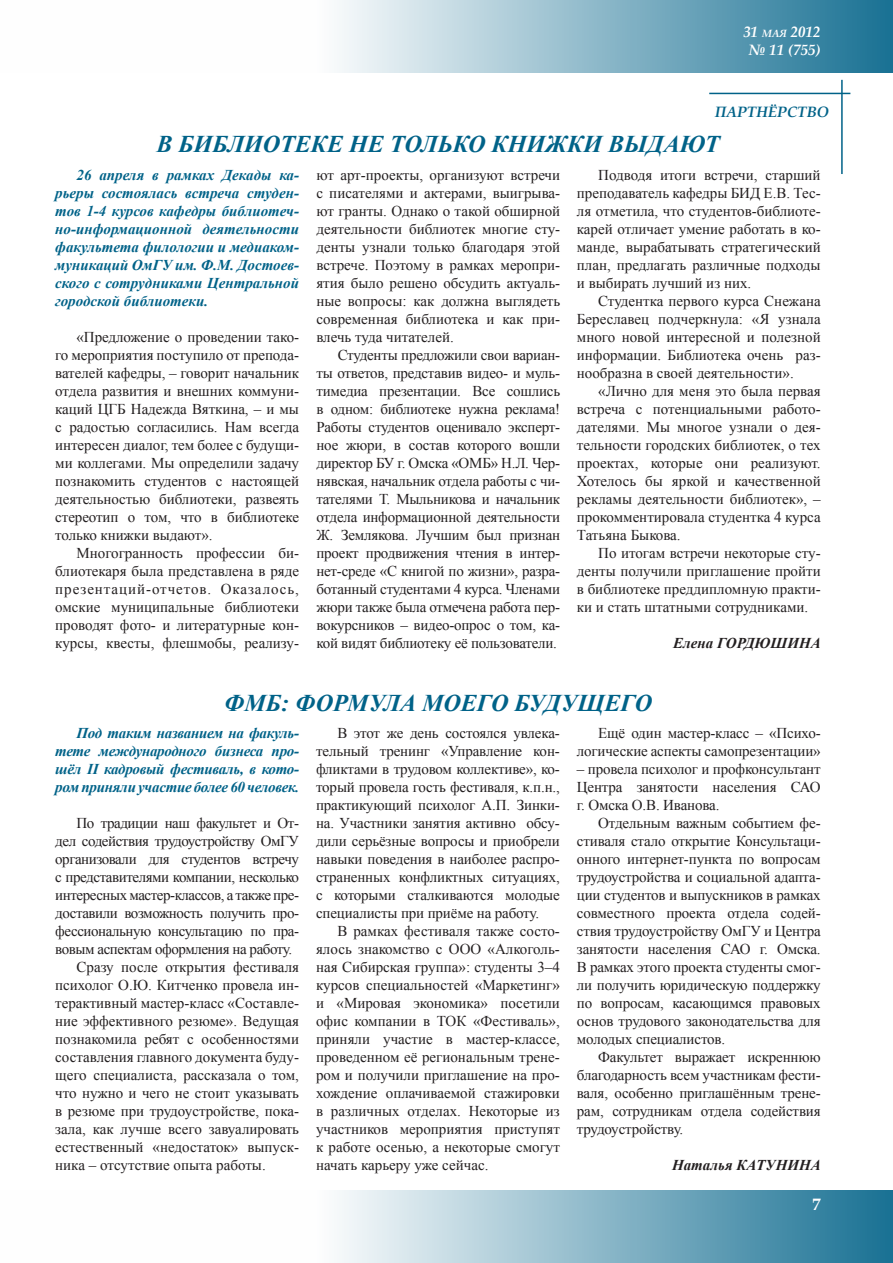
<style>
.page{position:relative;width:893px;height:1263px;background:#fff}
.page>*{position:absolute;margin:0;border:0;box-sizing:border-box;transform-origin:0 0}
.t1{font:italic 700 24px "Times New Roman";color:#006288}
.t2{font:700 16.5px "Book Antiqua";color:#fff}
.t3{font:15px/18px "Times New Roman";letter-spacing:-.01em;color:#231f20;text-align:justify}
.t4{font:italic 700 15px/18px "Times New Roman";letter-spacing:-.02em;color:#006288;text-align:justify}
.t5{font:15px "Times New Roman";letter-spacing:-.03em;color:#231f20}
.t6{font:italic 700 15px "Times New Roman";color:#231f20}
.t7{font:italic 700 15px/18px "Book Antiqua";color:#fff;text-align:center}
.t8{font:italic 700 15px "Book Antiqua";color:#006288}
.s1{font-size:10.5px}
</style>
<div class="page">
<svg style="left:339px;top:0;width:554px;height:72px;background:#86b4c6"></svg>
<svg style="left:339px;top:1191px;width:554px;height:72px;background:#86b4c6"></svg>
<hr style="left:841px;top:80px;width:2px;height:94px;background:#006288">
<hr style="left:709px;top:93px;width:141px;height:1px;background:#006288">
<p class="t7" style="left:743px;top:23px;width:79px">31 <span class="s1">мая</span> 2012 № 11 (755)</p>
<p class="t8" style="left:715px;top:102px;width:116px">ПАРТНЁРСТВО</p>
<h1 class="t1" style="left:157px;top:128px;width:564px">В БИБЛИОТЕКЕ НЕ ТОЛЬКО КНИЖКИ ВЫДАЮТ</h1>
<p class="t4" style="left:55px;top:166px;width:245px;text-indent:21px">26 апреля в рамках Декады ка&shy;рьеры состоялась встреча студен&shy;тов 1-4 курсов кафедры библиотеч&shy;но-информационной деятельности факультета филологии и медиаком&shy;муникаций ОмГУ им. Ф.М. Достоев&shy;ского с сотрудниками Центральной городской библиотеки.</p>
<p class="t3" style="left:55px;top:328px;width:245px;text-indent:21px">«Предложение о проведении тако&shy;го мероприятия поступило от препода&shy;вателей кафедры, – говорит начальник отдела развития и внешних коммуни&shy;каций ЦГБ Надежда Вяткина, – и мы с радостью согласились. Нам всегда интересен диалог, тем более с будущи&shy;ми коллегами. Мы определили задачу познакомить студентов с настоящей деятельностью библиотеки, развеять стереотип о том, что в библиотеке только книжки выдают».</p>
<p class="t3" style="left:55px;top:544px;width:245px;text-indent:21px">Многогранность профессии би&shy;блиотекаря была представлена в ряде презентаций-отчетов. Оказалось, омские муниципальные библиотеки проводят фото- и литературные кон&shy;курсы, квесты, флешмобы, реализу-</p>
<p class="t3" style="left:577px;top:166px;width:245px;text-indent:21px">Подводя итоги встречи, старший преподаватель кафедры БИД Е.В. Тес&shy;ля отметила, что студентов-библиоте&shy;карей отличает умение работать в ко&shy;манде, вырабатывать стратегический план, предлагать различные подходы и выбирать лучший из них.</p>
<p class="t3" style="left:577px;top:292px;width:245px;text-indent:21px">Студентка первого курса Снежана Береславец подчеркнула: «Я узнала много новой интересной и полезной информации. Библиотека очень раз&shy;нообразна в своей деятельности».</p>
<p class="t3" style="left:577px;top:382px;width:245px;text-indent:21px">«Лично для меня это была первая встреча с потенциальными работо&shy;дателями. Мы многое узнали о дея&shy;тельности городских библиотек, о тех проектах, которые они реализуют.<br>Хотелось бы яркой и качественной рекламы деятельности библиотек», – прокомментировала студентка 4 курса Татьяна Быкова.</p>
<p class="t3" style="left:577px;top:544px;width:245px;text-indent:21px">По итогам встречи некоторые сту&shy;денты получили приглашение пройти в библиотеке преддипломную практи&shy;ки и стать штатными сотрудниками.</p>
<p class="t6" style="left:673px;top:633px;width:149px">Елена ГОРДЮШИНА</p>
<p class="t3" style="left:316px;top:166px;width:245px">ют арт-проекты, организуют встречи с писателями и актерами, выигрыва&shy;ют гранты. Однако о такой обширной деятельности библиотек многие сту&shy;денты узнали только благодаря этой встрече. Поэтому в рамках меропри&shy;ятия было решено обсудить актуаль&shy;ные вопросы: как должна выглядеть современная библиотека и как при&shy;влечь туда читателей.</p>
<p class="t3" style="left:316px;top:346px;width:245px;text-indent:21px">Студенты предложили свои вариан&shy;ты ответов, представив видео- и муль&shy;тимедиа презентации. Все сошлись в одном: библиотеке нужна реклама!<br>Работы студентов оценивало эксперт&shy;ное жюри, в состав которого вошли директор БУ г. Омска «ОМБ» Н.Л. Чер&shy;нявская, начальник отдела работы с чи&shy;тателями Т. Мыльникова и начальник отдела информационной деятельности Ж. Землякова. Лучшим был признан проект продвижения чтения в интер&shy;нет-среде «С книгой по жизни», разра&shy;ботанный студентами 4 курса. Членами жюри также была отмечена работа пер&shy;вокурсников – видео-опрос о том, ка&shy;кой видят библиотеку её пользователи.</p>
<h1 class="t1" style="left:224px;top:686px;width:429px">ФМБ: ФОРМУЛА МОЕГО БУДУЩЕГО</h1>
<p class="t4" style="left:55px;top:724px;width:245px;text-indent:21px">Под таким названием на факуль&shy;тете международного бизнеса про&shy;шёл II кадровый фестиваль, в кото&shy;ром приняли участие более 60 человек.</p>
<p class="t5" style="left:77px;top:813px;width:224px">По традиции наш факультет и От-</p>
<p class="t5" style="left:55px;top:831px;width:245px">дел содействия трудоустройству ОмГУ</p>
<p class="t5" style="left:55px;top:849px;width:245px">организовали для студентов встречу</p>
<p class="t5" style="left:55px;top:867px;width:245px">с представителями компании, несколько</p>
<p class="t5" style="left:55px;top:885px;width:245px">интересных мастер-классов, а также пре-</p>
<p class="t5" style="left:55px;top:903px;width:245px">доставили возможность получить про-</p>
<p class="t5" style="left:55px;top:921px;width:245px">фессиональную консультацию по пра-</p>
<p class="t5" style="left:55px;top:939px;width:238px">вовым аспектам оформления на работу.</p>
<p class="t3" style="left:77px;top:958px;width:224px">Сразу после открытия фестиваля</p>
<p class="t3" style="left:55px;top:976px;width:245px">психолог О.Ю. Китченко провела ин-</p>
<p class="t3" style="left:55px;top:994px;width:245px">терактивный мастер-класс «Составле-</p>
<p class="t3" style="left:55px;top:1012px;width:245px">ние эффективного резюме». Ведущая</p>
<p class="t3" style="left:55px;top:1030px;width:245px">познакомила ребят с особенностями</p>
<p class="t3" style="left:55px;top:1048px;width:245px">составления главного документа буду-</p>
<p class="t3" style="left:55px;top:1066px;width:245px">щего специалиста, рассказала о том,</p>
<p class="t3" style="left:55px;top:1084px;width:245px">что нужно и чего не стоит указывать</p>
<p class="t3" style="left:55px;top:1102px;width:245px">в резюме при трудоустройстве, пока-</p>
<p class="t3" style="left:55px;top:1120px;width:245px">зала, как лучше всего завуалировать</p>
<p class="t3" style="left:55px;top:1138px;width:245px">естественный «недостаток» выпуск-</p>
<p class="t3" style="left:55px;top:1156px;width:212px">ника – отсутствие опыта работы.</p>
<p class="t3" style="left:316px;top:724px;width:245px;text-indent:21px">В этот же день состоялся увлека&shy;тельный тренинг «Управление кон&shy;фликтами в трудовом коллективе», ко&shy;торый провела гость фестиваля, к.п.н., практикующий психолог А.П. Зинки&shy;на. Участники занятия активно обсу&shy;дили серьёзные вопросы и приобрели навыки поведения в наиболее распро&shy;страненных конфликтных ситуациях, с которыми сталкиваются молодые специалисты при приёме на работу.</p>
<p class="t3" style="left:316px;top:922px;width:245px;text-indent:21px">В рамках фестиваля также состо&shy;ялось знакомство с ООО «Алкоголь&shy;ная Сибирская группа»: студенты 3–4 курсов специальностей «Маркетинг» и «Мировая экономика» посетили офис компании в ТОК «Фестиваль», приняли участие в мастер-классе, проведенном её региональным трене&shy;ром и получили приглашение на про&shy;хождение оплачиваемой стажировки в различных отделах. Некоторые из участников мероприятия приступят к работе осенью, а некоторые смогут начать карьеру уже сейчас.</p>
<p class="t3" style="left:577px;top:724px;width:245px;text-align:right">Ещё один мастер-класс – «Психо&shy;логические аспекты самопрезентации»</p>
<p class="t3" style="left:577px;top:760px;width:245px">– провела психолог и профконсультант Центра занятости населения САО г. Омска О.В. Иванова.</p>
<p class="t3" style="left:577px;top:814px;width:245px;text-indent:21px">Отдельным важным событием фе&shy;стиваля стало открытие Консультаци&shy;онного интернет-пункта по вопросам трудоустройства и социальной адапта&shy;ции студентов и выпускников в рамках совместного проекта отдела содей&shy;ствия трудоустройству ОмГУ и Центра занятости населения САО г. Омска.<br>В рамках этого проекта студенты смог&shy;ли получить юридическую поддержку по вопросам, касающимся правовых основ трудового законодательства для молодых специалистов.</p>
<p class="t3" style="left:577px;top:1048px;width:245px;text-indent:21px">Факультет выражает искреннюю благодарность всем участникам фести&shy;валя, особенно приглашённым трене&shy;рам, сотрудникам отдела содействия трудоустройству.</p>
<p class="t6" style="left:672px;top:1155px;width:150px">Наталья КАТУНИНА</p>
<p class="t2" style="left:812px;top:1194px;width:10px">7</p>
</div>
